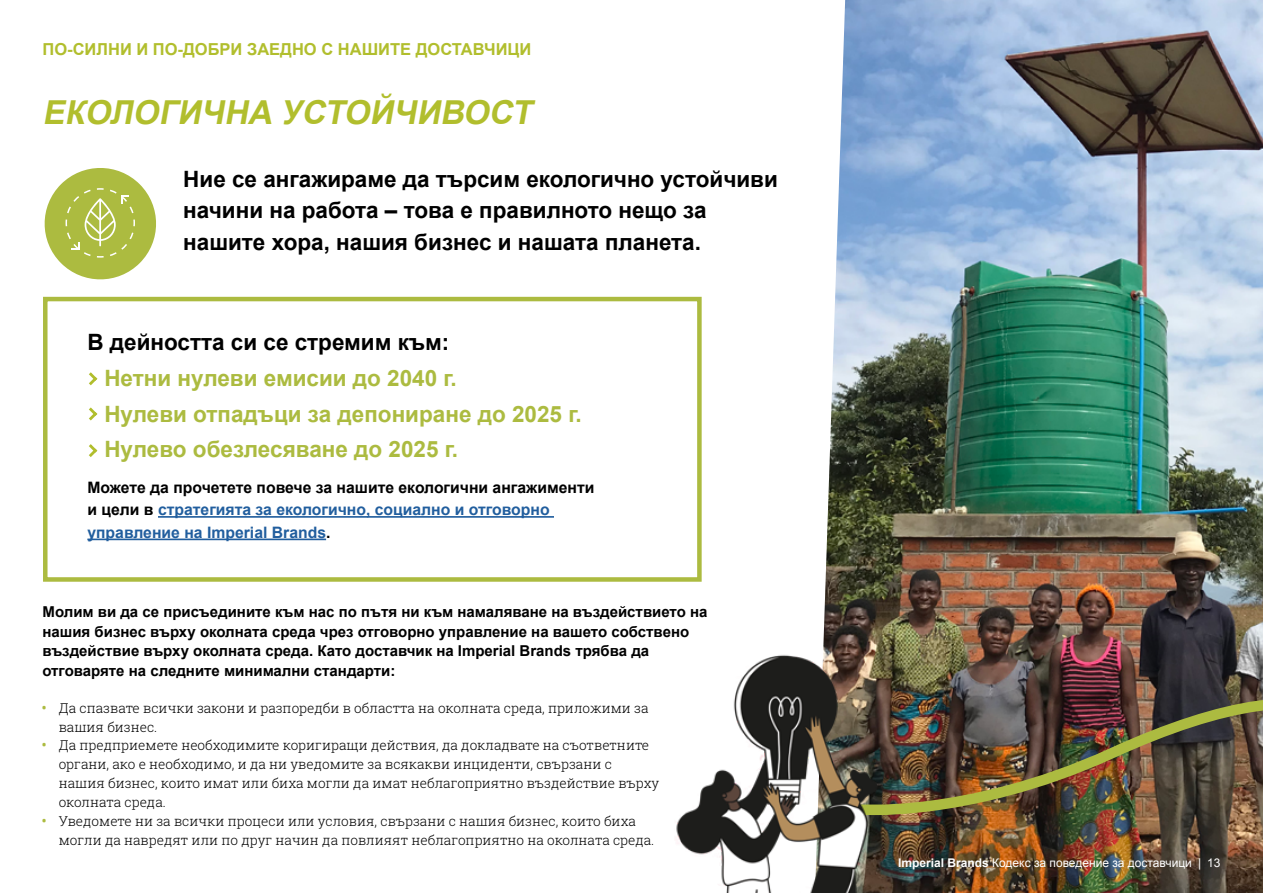
<style>
.page{position:relative;width:1263px;height:893px;background:#fff}
.page>*{position:absolute;margin:0;border:0;box-sizing:border-box;transform-origin:0 0}
.t1{font:italic 700 33px "Arial";color:#b1be2d}
.t2{font:700 22.5px/31.5px "Arial";color:#000}
.t3{font:700 22.5px/35.7px "Arial";color:#acbb40}
.t4{font:700 16.5px "Arial";color:#b1be2d}
.t5{font:700 15.75px/22.5px "Arial";color:#215e9e}
.t6{font:700 15px/19.5px "Arial";color:#000}
.t7{font:300 13.5px/18.9px "Roboto Slab";color:#000}
.t8{font:12px "Arial";color:#fff}
.s1{color:#000}
.s2{font-weight:700;color:#acbb40}
.s3{font-weight:700}
</style>
<div class="page">
<img style="left:823px;top:0;width:440px;height:893px">
<svg style="left:44px;top:168px;width:112px;height:112px"></svg>
<div style="left:43px;top:297px;width:659px;height:285px;border:4px solid #acbb40"></div>
<hr style="left:158px;top:516px;width:396px;height:2px;background:#215e9e">
<hr style="left:87px;top:539px;width:239px;height:1px;background:#215e9e">
<svg style="left:89px;top:372px;width:9px;height:14px"></svg>
<svg style="left:89px;top:407px;width:9px;height:14px"></svg>
<svg style="left:89px;top:444px;width:9px;height:13px"></svg>
<img style="left:894px;top:687px;width:369px;height:167px">
<img style="left:676px;top:648px;width:218px;height:245px">
<p class="t4" style="left:43px;top:38px;width:490px">ПО-СИЛНИ И ПО-ДОБРИ ЗАЕДНО С НАШИТЕ ДОСТАВЧИЦИ</p>
<h1 class="t1" style="left:43px;top:90px;width:499px">ЕКОЛОГИЧНА УСТОЙЧИВОСТ</h1>
<h2 class="t2" style="left:183px;top:164px;width:596px">Ние се ангажираме да търсим екологично устойчиви начини на работа – това е правилното нещо за нашите хора, нашия бизнес и нашата планета.</h2>
<h2 class="t2" style="left:87px;top:327px;width:364px">В дейността си се стремим към:</h2>
<h2 class="t3" style="left:104px;top:361px;width:479px">Нетни нулеви емисии до 2040 г.<br>Нулеви отпадъци за депониране до 2025 г.<br>Нулево обезлесяване до 2025 г.</h2>
<p class="t5" style="left:87px;top:476px;width:508px"><span class="s1">Можете да прочетете повече за нашите екологични ангажименти и цели в</span> стратегията за екологично, социално и отговорно управление на Imperial Brands<span class="s1">.</span></p>
<p class="t6" style="left:43px;top:603px;width:666px">Молим ви да се присъедините към нас по пътя ни към намаляване на въздействието на нашия бизнес върху околната среда чрез отговорно управление на вашето собствено въздействие върху околната среда. Като доставчик на Imperial Brands трябва да отговаряте на следните минимални стандарти:</p>
<p class="t7" style="left:59px;top:698px;width:591px;text-indent:-17px"><span class="s2">•</span> Да спазвате всички закони и разпоредби в областта на околната среда, приложими за вашия бизнес.</p>
<p class="t7" style="left:59px;top:736px;width:602px;text-indent:-17px"><span class="s2">•</span> Да предприемете необходимите коригиращи действия, да докладвате на съответните органи, ако е необходимо, и да ни уведомите за всякакви инциденти, свързани с нашия бизнес, които имат или биха могли да имат неблагоприятно въздействие върху околната среда.</p>
<p class="t7" style="left:59px;top:811px;width:597px;text-indent:-17px"><span class="s2">•</span> Уведомете ни за всички процеси или условия, свързани с нашия бизнес, които биха могли да навредят или по друг начин да повлияят неблагоприятно на околната среда.</p>
<p class="t8" style="left:898px;top:855px;width:324px"><span class="s3">Imperial Brands</span> Кодекс за поведение за доставчици | 13</p>
</div>
